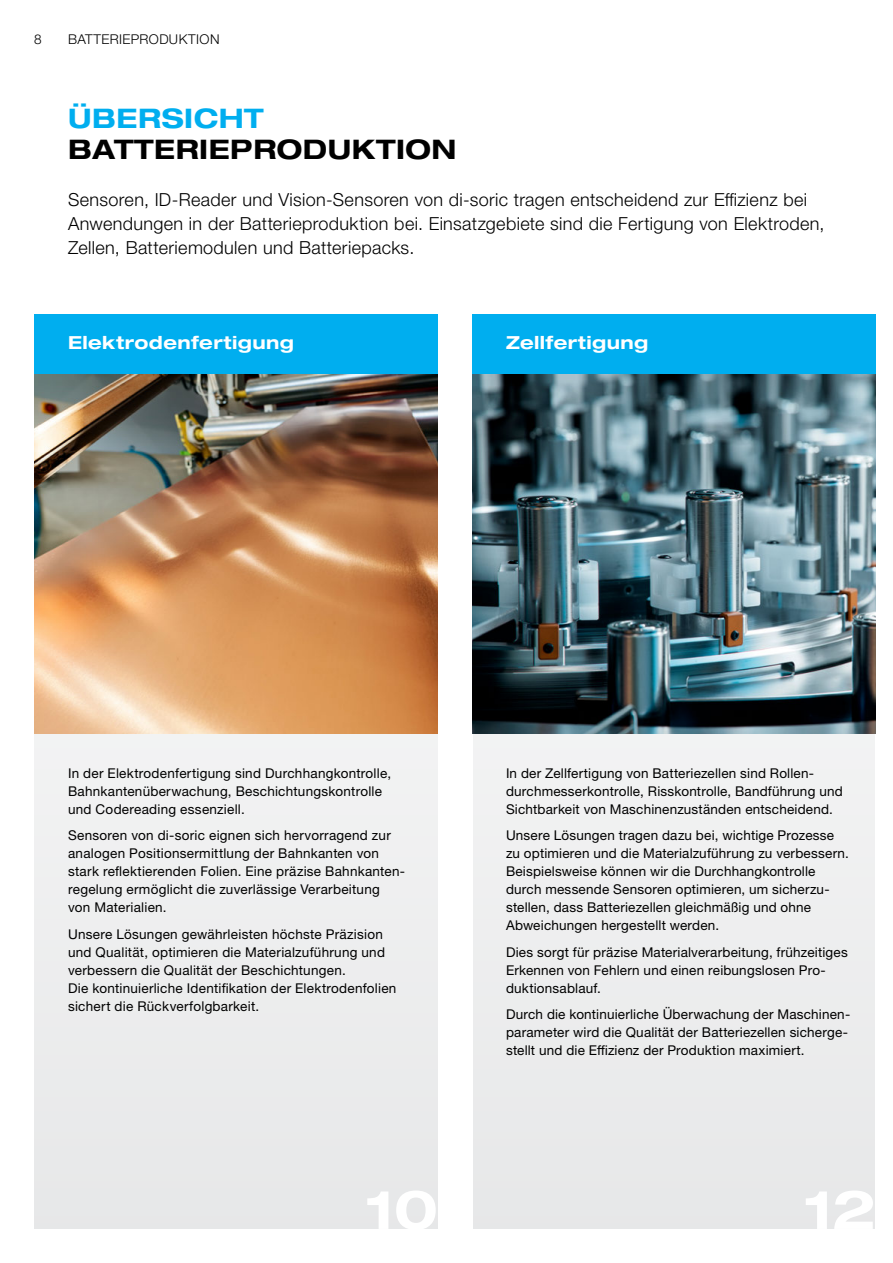
<style>
.page{position:relative;width:893px;height:1263px;background:#fff}
.page>*{position:absolute;margin:0;border:0;box-sizing:border-box;transform-origin:0 0}
.t1{font:700 expanded 54px "Helvetica Neue LTW1 G";color:#fff}
.t2{font:700 expanded 27px "Helvetica Neue LTW1 G";letter-spacing:.02em;color:#000}
.t3{font:700 expanded 27px "Helvetica Neue LTW1 G";letter-spacing:.02em;color:#00aeef}
.t4{font:300 18px/24px "Helvetica Neue LTW1 G";letter-spacing:.02em;color:#000}
.t5{font:700 expanded 18px "Helvetica Neue LTW1 G";letter-spacing:.025em;color:#fff}
.t6{font:13.5px/18px "Helvetica Neue LTW1 G";letter-spacing:.015em;color:#000}
.t7{font:300 13.5px "Helvetica Neue LTW1 G";letter-spacing:.03em;color:#000}
</style>
<div class="page">
<div style="left:34px;top:340px;width:859px;height:889px;background:#ededee"></div>
<div style="left:438px;top:0;width:34px;height:1263px;background:#fff"></div>
<div style="left:876px;top:0;width:17px;height:1263px;background:#fff"></div>
<div style="left:34px;top:315px;width:404px;height:59px;background:#00aeef"></div>
<div style="left:472px;top:315px;width:404px;height:59px;background:#00aeef"></div>
<img style="left:34px;top:374px;width:404px;height:360px">
<img style="left:472px;top:374px;width:404px;height:360px">
<p class="t7" style="left:34px;top:31px;width:9px">8</p>
<p class="t7" style="left:68px;top:31px;width:153px">BATTERIEPRODUKTION</p>
<h2 class="t3" style="left:68px;top:100px;width:197px">ÜBERSICHT</h2>
<h2 class="t2" style="left:68px;top:132px;width:390px">BATTERIEPRODUKTION</h2>
<p class="t4" style="left:68px;top:187px;width:758px">Sensoren, ID-Reader und Vision-Sensoren von di-soric tragen entscheidend zur Effizienz bei<br>Anwendungen in der Batterieproduktion bei. Einsatzgebiete sind die Fertigung von Elektroden,<br>Zellen, Batteriemodulen und Batteriepacks.</p>
<h3 class="t5" style="left:68px;top:331px;width:227px">Elektrodenfertigung</h3>
<h3 class="t5" style="left:506px;top:331px;width:144px">Zellfertigung</h3>
<p class="t6" style="left:68px;top:764px;width:325px">In der Elektrodenfertigung sind Durchhangkontrolle,<br>Bahnkantenüberwachung, Beschichtungskontrolle und Codereading essenziell.</p>
<p class="t6" style="left:68px;top:826px;width:339px">Sensoren von di-soric eignen sich hervorragend zur analogen Positionsermittlung der Bahnkanten von stark reflektierenden Folien. Eine präzise Bahnkanten&shy;regelung ermöglicht die zuverlässige Verarbeitung von Materialien.</p>
<p class="t6" style="left:68px;top:925px;width:330px">Unsere Lösungen gewährleisten höchste Präzision und Qualität, optimieren die Materialzuführung und verbessern die Qualität der Beschichtungen.<br>Die kontinuierliche Identifikation der Elektrodenfolien sichert die Rückverfolgbarkeit.</p>
<p class="t6" style="left:506px;top:764px;width:338px">In der Zellfertigung von Batteriezellen sind Rollen&shy;durchmesserkontrolle, Risskontrolle, Bandführung und<br>Sichtbarkeit von Maschinenzuständen entscheidend.</p>
<p class="t6" style="left:506px;top:826px;width:344px">Unsere Lösungen tragen dazu bei, wichtige Prozesse zu optimieren und die Materialzuführung zu verbessern.<br>Beispielsweise können wir die Durchhangkontrolle durch messende Sensoren optimieren, um sicherzu&shy;stellen, dass Batteriezellen gleichmäßig und ohne Abweichungen hergestellt werden.</p>
<p class="t6" style="left:506px;top:943px;width:343px">Dies sorgt für präzise Materialverarbeitung, frühzeitiges<br>Erkennen von Fehlern und einen reibungslosen Pro&shy;duktionsablauf.</p>
<p class="t6" style="left:506px;top:1005px;width:346px">Durch die kontinuierliche Überwachung der Maschinen&shy;parameter wird die Qualität der Batteriezellen sicherge&shy;stellt und die Effizienz der Produktion maximiert.</p>
<h1 class="t1" style="left:365px;top:1174px;width:74px">10</h1>
<h1 class="t1" style="left:804px;top:1174px;width:74px">12</h1>
</div>
